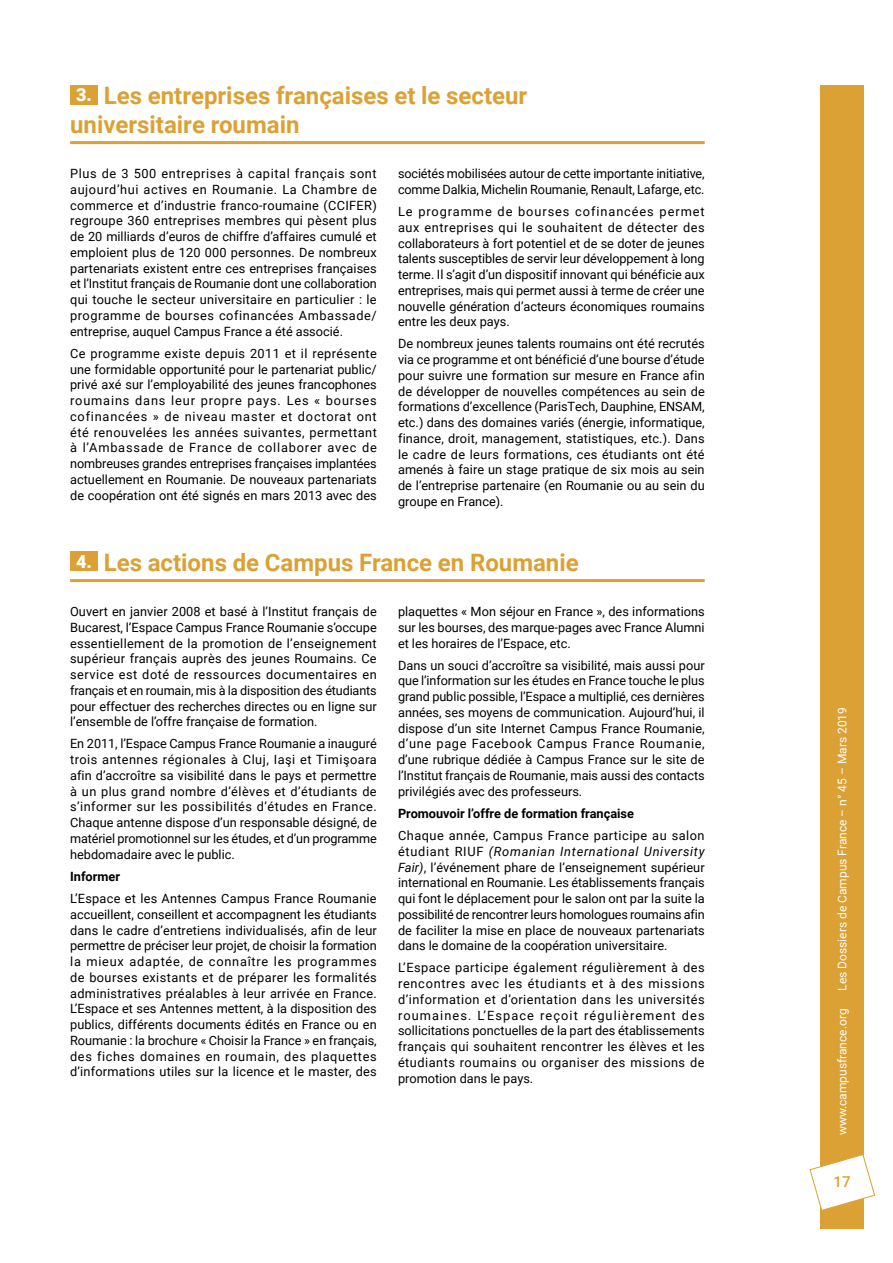
<style>
.page{position:relative;width:893px;height:1263px;background:#fff}
.page>*{position:absolute;margin:0;border:0;box-sizing:border-box;transform-origin:0 0}
.t1{font:700 24px/28.5px "Roboto";color:#dba135}
.t2{font:500 15px "Roboto";color:#dba135}
.t3{font:12.75px/15.8px "Roboto";color:#000;text-align:justify}
.t4{font:700 12.75px "Roboto";color:#000}
.t5{font:12px "Roboto";color:#fff}
.s1{font-weight:900;font-size:18px;color:#fff}
.s2{font-style:italic}
</style>
<div class="page">
<hr style="left:70px;top:141px;width:635px;height:3px;background:#dba135">
<div style="left:70px;top:85px;width:28px;height:19px;background:#dba135"></div>
<hr style="left:70px;top:579px;width:635px;height:3px;background:#dba135">
<div style="left:70px;top:551px;width:28px;height:19px;background:#dba135"></div>
<div style="left:820px;top:85px;width:44px;height:1144px;background:#dba135"></div>
<svg style="left:809px;top:1155px;width:67px;height:55px"></svg>
<h1 class="t1" style="left:70px;top:80px;width:459px"><span class="s1">3.</span> Les entreprises françaises et le secteur universitaire roumain</h1>
<p class="t3" style="left:70px;top:165px;width:308px">Plus de 3 500 entreprises à capital français sont aujourd’hui actives en Roumanie. La Chambre de commerce et d’industrie franco-roumaine (CCIFER) regroupe 360 entreprises membres qui pèsent plus de 20 milliards d’euros de chiffre d’affaires cumulé et emploient plus de 120 000 personnes. De nombreux partenariats existent entre ces entreprises françaises et l’Institut français de Roumanie dont une collaboration qui touche le secteur universitaire en particulier : le programme de bourses cofinancées Ambassade/ entreprise, auquel Campus France a été associé.</p>
<p class="t3" style="left:70px;top:345px;width:308px">Ce programme existe depuis 2011 et il représente une formidable opportunité pour le partenariat public/ privé axé sur l’employabilité des jeunes francophones roumains dans leur propre pays. Les « bourses cofinancées » de niveau master et doctorat ont été renouvelées les années suivantes, permettant à l’Ambassade de France de collaborer avec de nombreuses grandes entreprises françaises implantées actuellement en Roumanie. De nouveaux partenariats de coopération ont été signés en mars 2013 avec des</p>
<p class="t3" style="left:398px;top:165px;width:308px">sociétés mobilisées autour de cette importante initiative, comme Dalkia, Michelin Roumanie, Renault, Lafarge, etc.</p>
<p class="t3" style="left:398px;top:203px;width:308px">Le programme de bourses cofinancées permet aux entreprises qui le souhaitent de détecter des collaborateurs à fort potentiel et de se doter de jeunes talents susceptibles de servir leur développement à long terme. Il s’agit d’un dispositif innovant qui bénéficie aux entreprises, mais qui permet aussi à terme de créer une nouvelle génération d’acteurs économiques roumains entre les deux pays.</p>
<p class="t3" style="left:398px;top:335px;width:308px">De nombreux jeunes talents roumains ont été recrutés via ce programme et ont bénéficié d’une bourse d’étude pour suivre une formation sur mesure en France afin de développer de nouvelles compétences au sein de formations d’excellence (ParisTech, Dauphine, ENSAM, etc.) dans des domaines variés (énergie, informatique, finance, droit, management, statistiques, etc.). Dans le cadre de leurs formations, ces étudiants ont été amenés à faire un stage pratique de six mois au sein de l’entreprise partenaire (en Roumanie ou au sein du groupe en France).</p>
<h1 class="t1" style="left:76px;top:547px;width:504px"><span class="s1">4.</span> Les actions de Campus France en Roumanie</h1>
<p class="t3" style="left:70px;top:603px;width:308px">Ouvert en janvier 2008 et basé à l’Institut français de Bucarest, l’Espace Campus France Roumanie s’occupe essentiellement de la promotion de l’enseignement supérieur français auprès des jeunes Roumains. Ce service est doté de ressources documentaires en français et en roumain, mis à la disposition des étudiants pour effectuer des recherches directes ou en ligne sur l’ensemble de l’offre française de formation.</p>
<p class="t3" style="left:70px;top:736px;width:308px">En 2011, l’Espace Campus France Roumanie a inauguré trois antennes régionales à Cluj, Iaşi et Timişoara afin d’accroître sa visibilité dans le pays et permettre à un plus grand nombre d’élèves et d’étudiants de s’informer sur les possibilités d’études en France.<br>Chaque antenne dispose d’un responsable désigné, de matériel promotionnel sur les études, et d’un programme hebdomadaire avec le public.</p>
<p class="t4" style="left:70px;top:867px;width:51px">Informer</p>
<p class="t3" style="left:70px;top:890px;width:308px">L’Espace et les Antennes Campus France Roumanie accueillent, conseillent et accompagnent les étudiants dans le cadre d’entretiens individualisés, afin de leur permettre de préciser leur projet, de choisir la formation la mieux adaptée, de connaître les programmes de bourses existants et de préparer les formalités administratives préalables à leur arrivée en France.<br>L’Espace et ses Antennes mettent, à la disposition des publics, différents documents édités en France ou en Roumanie : la brochure « Choisir la France » en français, des fiches domaines en roumain, des plaquettes d’informations utiles sur la licence et le master, des</p>
<p class="t3" style="left:398px;top:603px;width:308px">plaquettes « Mon séjour en France », des informations sur les bourses, des marque-pages avec France Alumni et les horaires de l’Espace, etc.</p>
<p class="t3" style="left:398px;top:657px;width:308px">Dans un souci d’accroître sa visibilité, mais aussi pour que l’information sur les études en France touche le plus grand public possible, l’Espace a multiplié, ces dernières années, ses moyens de communication. Aujourd’hui, il dispose d’un site Internet Campus France Roumanie, d’une page Facebook Campus France Roumanie, d’une rubrique dédiée à Campus France sur le site de l’Institut français de Roumanie, mais aussi des contacts privilégiés avec des professeurs.</p>
<p class="t4" style="left:398px;top:804px;width:237px">Promouvoir l’offre de formation française</p>
<p class="t3" style="left:398px;top:827px;width:308px">Chaque année, Campus France participe au salon étudiant RIUF <span class="s2">(Romanian International University Fair)</span>, l’événement phare de l’enseignement supérieur international en Roumanie. Les établissements français qui font le déplacement pour le salon ont par la suite la possibilité de rencontrer leurs homologues roumains afin de faciliter la mise en place de nouveaux partenariats dans le domaine de la coopération universitaire.</p>
<p class="t3" style="left:398px;top:959px;width:308px">L’Espace participe également régulièrement à des rencontres avec les étudiants et à des missions d’information et d’orientation dans les universités roumaines. L’Espace reçoit régulièrement des sollicitations ponctuelles de la part des établissements français qui souhaitent rencontrer les élèves et les étudiants roumains ou organiser des missions de promotion dans le pays.</p>
<p class="t5" style="left:834px;top:991px;width:285px;rotate:-90deg">Les Dossiers de Campus France – n° 45 – Mars 2019</p>
<p class="t5" style="left:834px;top:1135px;width:128px;rotate:-90deg">www.campusfrance.org</p>
<p class="t2" style="left:834px;top:1171px;width:19px">17</p>
</div>
